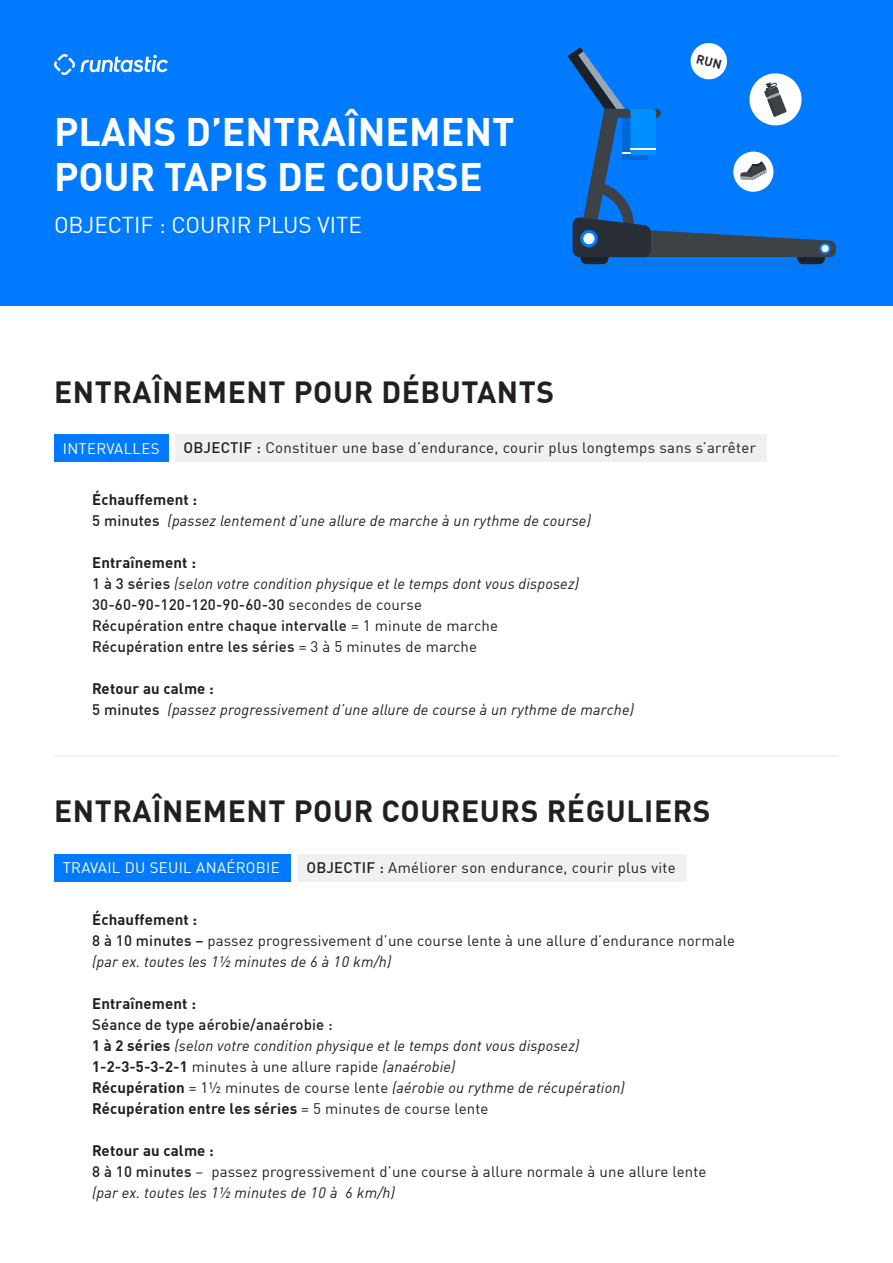
<style>
.page{position:relative;width:893px;height:1263px;background:#fff}
.page>*{position:absolute;margin:0;border:0;box-sizing:border-box;transform-origin:0 0}
.t1{font:700 39px "Adihaus DIN";color:#fff}
.t2{font:700 30px "Adihaus DIN";letter-spacing:.02em;color:#231f20}
.t3{font:22.5px "Adihaus DIN";color:#fff}
.t4{font:italic 15px "Adihaus DIN";letter-spacing:.01em;color:#231f20}
.t5{font:15px "Adihaus DIN";letter-spacing:.01em;color:#231f20}
.t6{font:500 15px "Adihaus DIN";letter-spacing:.01em;color:#231f20}
.t7{font:700 15px "Adihaus DIN";letter-spacing:.01em;color:#231f20}
.t8{font:15px "Adihaus DIN";letter-spacing:.02em;color:#fff}
.s1{font-weight:500}
.s2{font-weight:500;font-style:normal}
.s3{font-weight:400}
.s4{font-weight:700;font-style:normal}
.s5{font-weight:700}
.s6{font-style:italic}
.s7{font-style:normal}
</style>
<div class="page">
<div style="left:54px;top:434px;width:114px;height:28px;background:#007aff"></div>
<div style="left:0;top:0;width:893px;height:305px;background:#007aff"></div>
<div style="left:54px;top:854px;width:237px;height:28px;background:#007aff"></div>
<div style="left:175px;top:434px;width:592px;height:28px;background:#eff0f0"></div>
<div style="left:298px;top:854px;width:389px;height:28px;background:#eff0f0"></div>
<hr style="left:54px;top:755px;width:785px;height:2px;background:#eff0f0">
<svg style="left:54px;top:54px;width:114px;height:21px"></svg>
<svg style="left:568px;top:43px;width:270px;height:226px"></svg>
<p class="t1" style="left:54px;top:100px;width:462px">PLANS D’ENTRAÎNEMENT</p>
<p class="t1" style="left:54px;top:145px;width:430px">POUR TAPIS DE COURSE</p>
<p class="t3" style="left:54px;top:207px;width:309px">OBJECTIF : COURIR PLUS VITE</p>
<p class="t2" style="left:54px;top:367px;width:502px">ENTRAÎNEMENT POUR DÉBUTANTS</p>
<p class="t8" style="left:63px;top:436px;width:98px">INTERVALLES</p>
<p class="t5" style="left:184px;top:436px;width:574px"><span class="s1">OBJECTIF :</span> Constituer une base d’endurance, courir plus longtemps sans s’arrêter</p>
<p class="t7" style="left:92px;top:487px;width:107px">Échauffement :</p>
<p class="t4" style="left:92px;top:509px;width:500px"><span class="s2">5 minutes</span> (passez lentement d’une allure de marche à un rythme de course)</p>
<p class="t7" style="left:92px;top:550px;width:105px">Entraînement :</p>
<p class="t4" style="left:92px;top:572px;width:488px"><span class="s2">1 à 3 séries</span> (selon votre condition physique et le temps dont vous disposez)</p>
<p class="t6" style="left:92px;top:593px;width:331px">30-60-90-120-120-90-60-30 <span class="s3">secondes de course</span></p>
<p class="t6" style="left:92px;top:614px;width:407px">Récupération entre chaque intervalle <span class="s3">= 1 minute de marche</span></p>
<p class="t6" style="left:92px;top:635px;width:387px">Récupération entre les séries <span class="s3">= 3 à 5 minutes de marche</span></p>
<p class="t7" style="left:92px;top:676px;width:123px">Retour au calme :</p>
<p class="t4" style="left:92px;top:698px;width:543px"><span class="s2">5 minutes</span> (passez progressivement d’une allure de course à un rythme de marche)</p>
<p class="t2" style="left:54px;top:787px;width:658px">ENTRAÎNEMENT POUR COUREURS RÉGULIERS</p>
<p class="t8" style="left:63px;top:856px;width:218px">TRAVAIL DU SEUIL ANAÉROBIE</p>
<p class="t5" style="left:306px;top:855px;width:371px"><span class="s1">OBJECTIF :</span> Améliorer son endurance, courir plus vite</p>
<p class="t7" style="left:92px;top:907px;width:107px">Échauffement :</p>
<p class="t5" style="left:92px;top:928px;width:644px"><span class="s1">8 à 10 minutes –</span> passez progressivement d’une course lente à une allure d’endurance normale</p>
<p class="t4" style="left:92px;top:949px;width:301px">(par ex. toutes les 1½ minutes de 6 à 10 km/h)</p>
<p class="t7" style="left:92px;top:991px;width:105px">Entraînement :</p>
<p class="t6" style="left:92px;top:1012px;width:242px">Séance de type aérobie/anaérobie :</p>
<p class="t4" style="left:92px;top:1033px;width:489px"><span class="s4">1 à 2 séries</span> (selon votre condition physique et le temps dont vous disposez)</p>
<p class="t5" style="left:92px;top:1054px;width:365px"><span class="s5">1-2-3-5-3-2-1</span> minutes à une allure rapide <span class="s6">(anaérobie)</span></p>
<p class="t4" style="left:92px;top:1075px;width:534px"><span class="s4">Récupération</span> <span class="s7">= 1½ minutes de course lente</span> (aérobie ou rythme de récupération)</p>
<p class="t7" style="left:92px;top:1096px;width:398px">Récupération entre les séries <span class="s3">= 5 minutes de course lente</span></p>
<p class="t7" style="left:92px;top:1138px;width:123px">Retour au calme :</p>
<p class="t5" style="left:92px;top:1159px;width:616px"><span class="s1">8 à 10 minutes</span> – passez progressivement d’une course à allure normale à une allure lente</p>
<p class="t4" style="left:92px;top:1180px;width:304px">(par ex. toutes les 1½ minutes de 10 à 6 km/h)</p>
</div>
